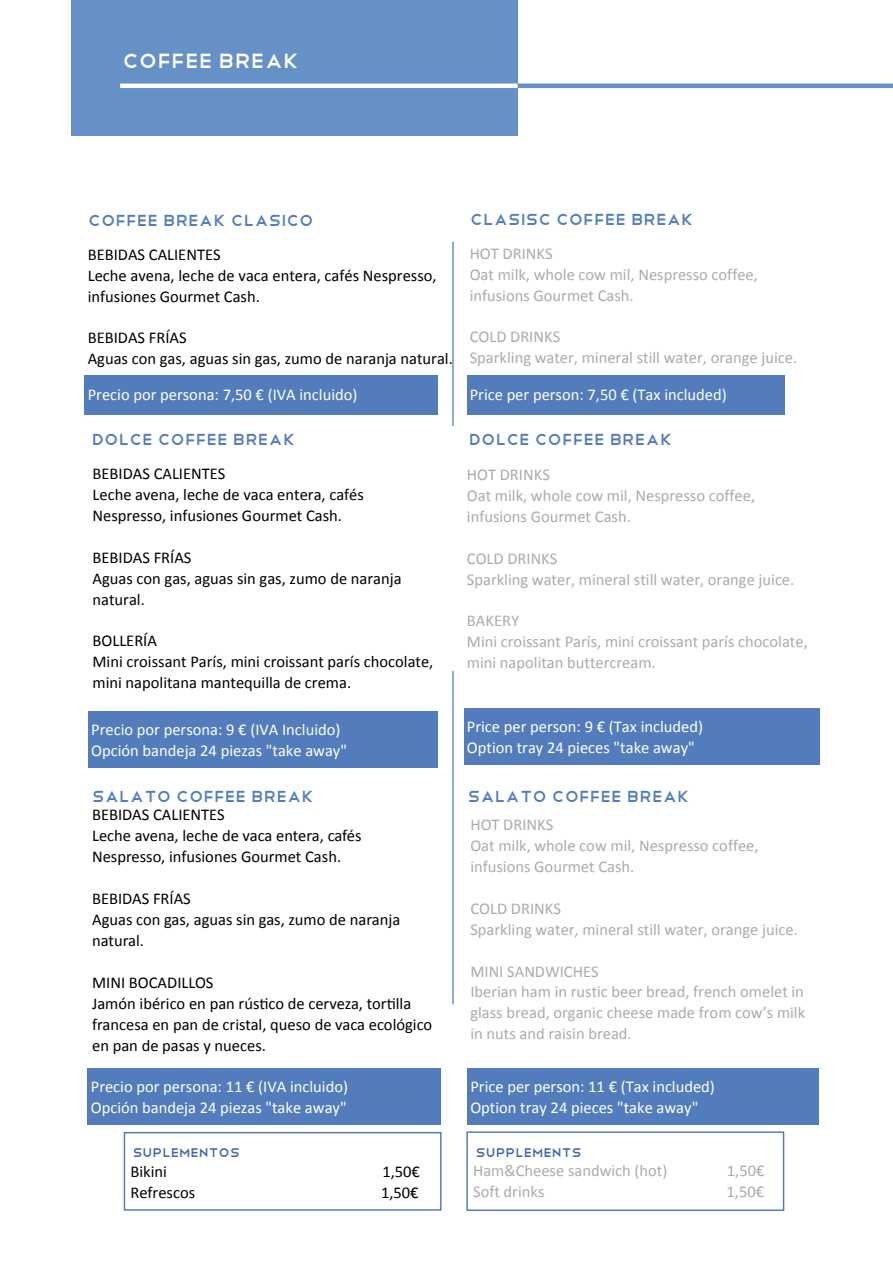
<style>
.page{position:relative;width:893px;height:1263px;background:#fff}
.page>*{position:absolute;margin:0;border:0;box-sizing:border-box;transform-origin:0 0}
.t1{font:27px "Telegrafico";color:#fff}
.t2{font:21px "Telegrafico";color:#527dbd}
.t3{font:16.5px/21px "Calibri";color:#000}
.t4{font:16.5px/21px "Calibri";color:#ababab}
.t5{font:16.5px/21px "Calibri";color:#fff}
.t6{font:16.5px "Telegrafico";color:#4266ad}
</style>
<div class="page">
<div style="left:71px;top:0;width:446px;height:136px;background:#6591c7"></div>
<hr style="left:120px;top:84px;width:397px;height:4px;background:#fff">
<hr style="left:517px;top:84px;width:375px;height:4px;background:#6591c7">
<hr style="left:452px;top:242px;width:1px;height:184px;background:#3f76ba">
<hr style="left:452px;top:671px;width:1px;height:333px;background:#3f76ba">
<div style="left:85px;top:376px;width:353px;height:39px;background:#537cbc"></div>
<div style="left:466px;top:376px;width:318px;height:39px;background:#537cbc"></div>
<div style="left:88px;top:711px;width:349px;height:56px;background:#537cbc"></div>
<div style="left:464px;top:708px;width:355px;height:57px;background:#537cbc"></div>
<div style="left:88px;top:1068px;width:353px;height:57px;background:#537cbc"></div>
<div style="left:467px;top:1068px;width:352px;height:57px;background:#537cbc"></div>
<div style="left:124px;top:1132px;width:317px;height:79px;border:1px solid #537cbc"></div>
<div style="left:466px;top:1131px;width:318px;height:80px;border:1px solid #537cbc"></div>
<h1 class="t1" style="left:122px;top:43px;width:178px">Coffee Break</h1>
<p class="t2" style="left:88px;top:207px;width:227px">Coffee Break Clasico</p>
<p class="t3" style="left:88px;top:243px;width:350px">BEBIDAS CALIENTES<br>Leche avena, leche de vaca entera, cafés Nespresso, infusiones Gourmet Cash.</p>
<p class="t3" style="left:88px;top:327px;width:366px">BEBIDAS FRÍAS<br>Aguas con gas, aguas sin gas, zumo de naranja natural.</p>
<p class="t5" style="left:88px;top:383px;width:271px">Precio por persona: 7,50 € (IVA incluido)</p>
<p class="t2" style="left:92px;top:426px;width:205px">dolce COFFEE BREAK</p>
<p class="t3" style="left:92px;top:463px;width:273px">BEBIDAS CALIENTES<br>Leche avena, leche de vaca entera, cafés<br>Nespresso, infusiones Gourmet Cash.</p>
<p class="t3" style="left:92px;top:546px;width:310px">BEBIDAS FRÍAS<br>Aguas con gas, aguas sin gas, zumo de naranja natural.</p>
<p class="t3" style="left:92px;top:630px;width:342px">BOLLERÍA<br>Mini croissant París, mini croissant parís chocolate, mini napolitana mantequilla de crema.</p>
<p class="t5" style="left:91px;top:719px;width:257px">Precio por persona: 9 € (IVA Incluido)<br>Opción bandeja 24 piezas "take away"</p>
<p class="t2" style="left:92px;top:782px;width:223px">salaTo COFFEE BREAK</p>
<p class="t3" style="left:92px;top:804px;width:271px">BEBIDAS CALIENTES<br>Leche avena, leche de vaca entera, cafés<br>Nespresso, infusiones Gourmet Cash.</p>
<p class="t3" style="left:92px;top:888px;width:309px">BEBIDAS FRÍAS<br>Aguas con gas, aguas sin gas, zumo de naranja natural.</p>
<p class="t3" style="left:92px;top:972px;width:341px">MINI BOCADILLOS<br>Jamón ibérico en pan rúsMco de cerveza, torMlla francesa en pan de cristal, queso de vaca ecológico en pan de pasas y nueces.</p>
<p class="t5" style="left:91px;top:1076px;width:259px">Precio por persona: 11 € (IVA incluido)<br>Opción bandeja 24 piezas "take away"</p>
<p class="t2" style="left:470px;top:206px;width:225px">CLASISC COFFEE BREAK</p>
<p class="t4" style="left:469px;top:242px;width:290px">HOT DRINKS<br>Oat milk, whole cow mil, Nespresso coffee, infusions Gourmet Cash.</p>
<p class="t4" style="left:469px;top:326px;width:329px">COLD DRINKS<br>Sparkling water, mineral still water, orange juice.</p>
<p class="t5" style="left:469px;top:383px;width:258px">Price per person: 7,50 € (Tax included)</p>
<p class="t2" style="left:468px;top:426px;width:205px">dolce COFFEE BREAK</p>
<p class="t4" style="left:467px;top:464px;width:290px">HOT DRINKS<br>Oat milk, whole cow mil, Nespresso coffee, infusions Gourmet Cash.</p>
<p class="t4" style="left:467px;top:547px;width:329px">COLD DRINKS<br>Sparkling water, mineral still water, orange juice.</p>
<p class="t4" style="left:467px;top:610px;width:342px">BAKERY<br>Mini croissant París, mini croissant parís chocolate, mini napolitan buttercream.</p>
<p class="t5" style="left:467px;top:716px;width:238px">Price per person: 9 € (Tax included)<br>Option tray 24 pieces "take away"</p>
<p class="t2" style="left:468px;top:783px;width:223px">salato COFFEE BREAK</p>
<p class="t4" style="left:470px;top:814px;width:290px">HOT DRINKS<br>Oat milk, whole cow mil, Nespresso coffee, infusions Gourmet Cash.</p>
<p class="t4" style="left:470px;top:897px;width:329px">COLD DRINKS<br>Sparkling water, mineral still water, orange juice.</p>
<p class="t4" style="left:470px;top:960px;width:336px">MINI SANDWICHES<br>Iberian ham in rustic beer bread, french omelet in glass bread, organic cheese made from cow’s milk in nuts and raisin bread.</p>
<p class="t5" style="left:470px;top:1076px;width:246px">Price per person: 11 € (Tax included)<br>Option tray 24 pieces "take away"</p>
<p class="t6" style="left:133px;top:1142px;width:109px">SUPLEMENTOS</p>
<p class="t6" style="left:476px;top:1142px;width:107px">SUPPLEMENTS</p>
<p class="t3" style="left:130px;top:1161px;width:38px">Bikini</p>
<p class="t3" style="left:382px;top:1161px;width:39px">1,50€</p>
<p class="t3" style="left:130px;top:1182px;width:66px">Refrescos</p>
<p class="t3" style="left:381px;top:1182px;width:39px">1,50€</p>
<p class="t4" style="left:473px;top:1160px;width:196px">Ham&amp;Cheese sandwich (hot)</p>
<p class="t4" style="left:726px;top:1160px;width:39px">1,50€</p>
<p class="t4" style="left:473px;top:1181px;width:73px">Soft drinks</p>
<p class="t4" style="left:726px;top:1181px;width:39px">1,50€</p>
</div>
